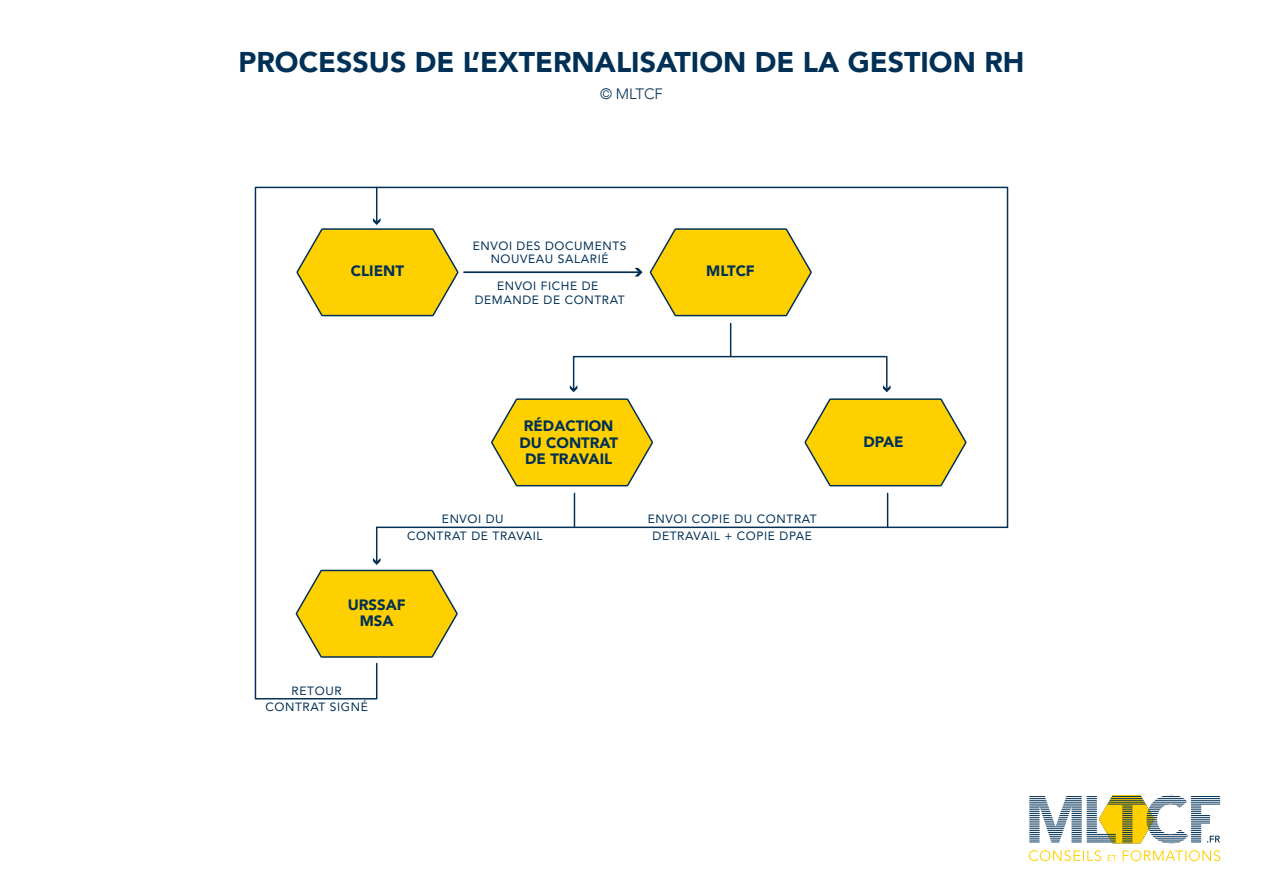
<style>
.page{position:relative;width:1263px;height:893px;background:#fff}
.page>*{position:absolute;margin:0;border:0;box-sizing:border-box;transform-origin:0 0}
.t1{font:900 28.5px "Avenir";color:#003056}
.t2{font:900 15px/16.5px "Avenir";color:#003056;text-align:center}
.t3{font:300 15px "Avenir";color:#003056}
.t4{font:12px/16.5px "Avenir";letter-spacing:.05em;color:#003056;text-align:center}
</style>
<div class="page">
<svg style="left:1029px;top:850px;width:72px;height:11px"></svg>
<svg style="left:1108px;top:855px;width:8px;height:6px"></svg>
<svg style="left:1123px;top:850px;width:97px;height:11px"></svg>
<svg style="left:1029px;top:795px;width:191px;height:49px"></svg>
<svg style="left:254px;top:186px;width:755px;height:514px"></svg>
<hr style="left:376px;top:187px;width:1px;height:35px;background:#003056">
<svg style="left:296px;top:218px;width:162px;height:98px"></svg>
<hr style="left:376px;top:527px;width:1px;height:35px;background:#003056">
<svg style="left:296px;top:558px;width:162px;height:100px"></svg>
<h1 class="t1" style="left:239px;top:38px;width:787px">PROCESSUS DE L’EXTERNALISATION DE LA GESTION RH</h1>
<p class="t3" style="left:600px;top:85px;width:64px">© MLTCF</p>
<p class="t4" style="left:473px;top:238px;width:155px;line-height:13.5px">ENVOI DES DOCUMENTS<br>NOUVEAU SALARIÉ</p>
<p class="t4" style="left:475px;top:279px;width:151px;line-height:13.5px">ENVOI FICHE DE<br>DEMANDE DE CONTRAT</p>
<p class="t2" style="left:351px;top:262px;width:55px">CLIENT</p>
<p class="t2" style="left:706px;top:262px;width:50px">MLTCF</p>
<p class="t2" style="left:519px;top:417px;width:100px">RÉDACTION<br>DU CONTRAT<br>DE TRAVAIL</p>
<p class="t4" style="left:407px;top:511px;width:137px">ENVOI DU<br>CONTRAT DE TRAVAIL</p>
<p class="t2" style="left:348px;top:596px;width:60px">URSSAF<br>MSA</p>
<p class="t4" style="left:265px;top:682px;width:104px">RETOUR<br>CONTRAT SIGNÉ</p>
<p class="t4" style="left:648px;top:511px;width:170px">ENVOI COPIE DU CONTRAT<br>DETRAVAIL + COPIE DPAE</p>
<p class="t2" style="left:863px;top:433px;width:42px">DPAE</p>
</div>
